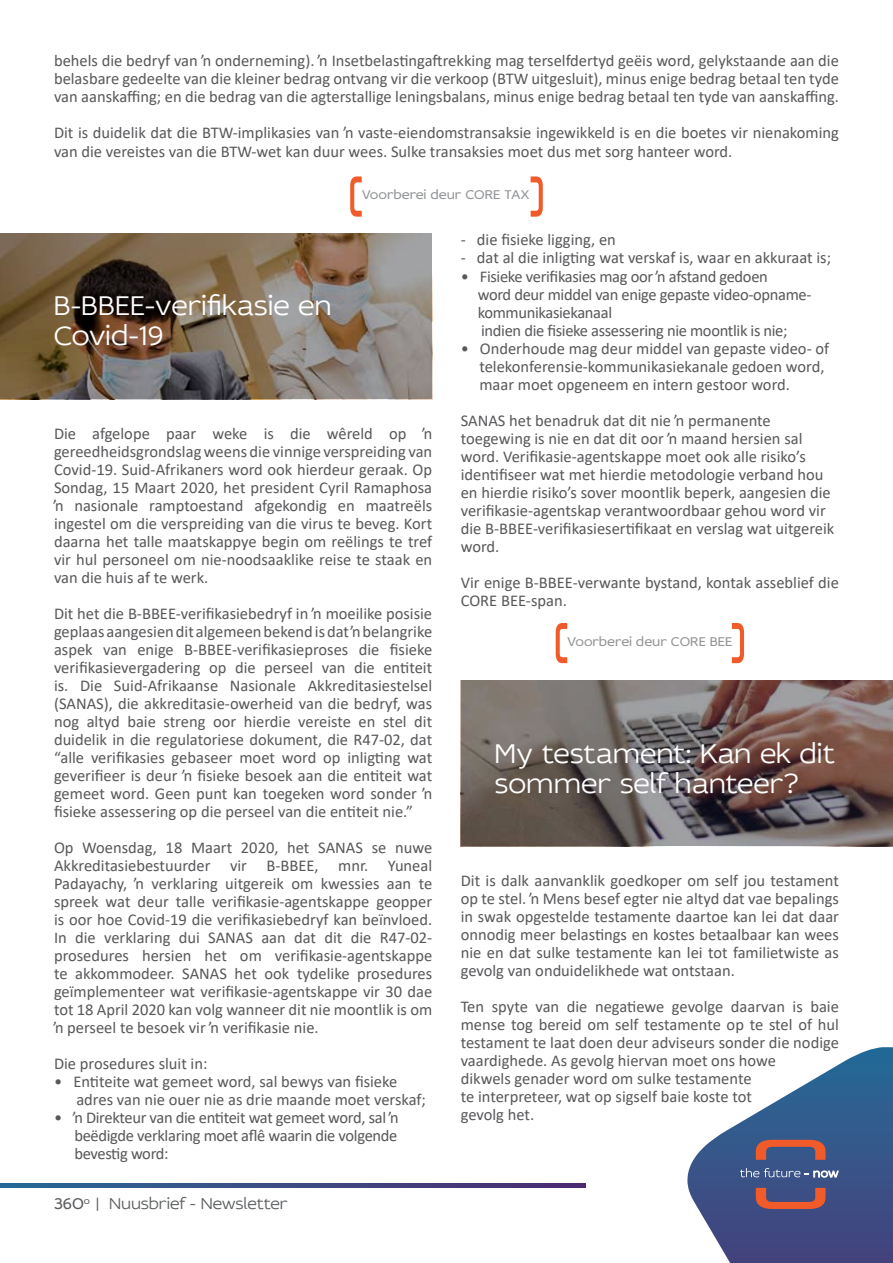
<style>
.page{position:relative;width:893px;height:1263px;background:#fff}
.page>*{position:absolute;margin:0;border:0;box-sizing:border-box;transform-origin:0 0}
.t1{font:300 28.5px/30px "Idealist Sans";color:#fff}
.t2{font:16.5px/18px "Calibri";color:#58585b;text-align:justify}
.t3{font:16.5px/18px "Calibri";letter-spacing:-.02em;color:#58585b}
.t4{font:300 16.5px "Idealist Sans";color:#595b5d}
.t5{font:13.5px "Idealist Sans";color:#929496}
.s1{font-weight:400}
</style>
<div class="page">
<svg style="left:0;top:1183px;width:586px;height:4px;background:#3b4a82"></svg>
<svg style="left:687px;top:1047px;width:206px;height:216px"></svg>
<svg style="left:350px;top:176px;width:12px;height:41px"></svg>
<svg style="left:531px;top:176px;width:12px;height:41px"></svg>
<svg style="left:0;top:233px;width:432px;height:166px;background:#796958"></svg>
<svg style="left:556px;top:623px;width:11px;height:40px"></svg>
<svg style="left:732px;top:623px;width:12px;height:40px"></svg>
<svg style="left:461px;top:680px;width:432px;height:166px;background:#6f615e"></svg>
<p class="t2" style="left:54px;top:51px;width:786px">behels die bedryf van ŉ onderneming). ŉ Insetbelastingaftrekking mag terselfdertyd geëis word, gelykstaande aan die belasbare gedeelte van die kleiner bedrag ontvang vir die verkoop (BTW uitgesluit), minus enige bedrag betaal ten tyde van aanskaffing; en die bedrag van die agterstallige leningsbalans, minus enige bedrag betaal ten tyde van aanskaffing.</p>
<p class="t2" style="left:54px;top:123px;width:786px;line-height:18.8px">Dit is duidelik dat die BTW-implikasies van ŉ vaste-eiendomstransaksie ingewikkeld is en die boetes vir nienakoming van die vereistes van die BTW-wet kan duur wees. Sulke transaksies moet dus met sorg hanteer word.</p>
<p class="t5" style="left:362px;top:186px;width:170px">Voorberei deur CORE TAX</p>
<h1 class="t1" style="left:54px;top:289px;width:279px">B-BBEE-verifikasie en<br>Covid-19</h1>
<p class="t2" style="left:54px;top:424px;width:380px">Die afgelope paar weke is die wêreld op ŉ gereedheidsgrondslag weens die vinnige verspreiding van Covid-19. Suid-Afrikaners word ook hierdeur geraak. Op Sondag, 15 Maart 2020, het president Cyril Ramaphosa ŉ nasionale ramptoestand afgekondig en maatreëls ingestel om die verspreiding van die virus te beveg. Kort daarna het talle maatskappye begin om reëlings te tref vir hul personeel om nie-noodsaaklike reise te staak en van die huis af te werk.</p>
<p class="t2" style="left:54px;top:604px;width:380px">Dit het die B-BBEE-verifikasiebedryf in ŉ moeilike posisie geplaas aangesien dit algemeen bekend is dat ŉ belangrike aspek van enige B-BBEE-verifikasieproses die fisieke verifikasievergadering op die perseel van die entiteit is. Die Suid-Afrikaanse Nasionale Akkreditasiestelsel (SANAS), die akkreditasie-owerheid van die bedryf, was nog altyd baie streng oor hierdie vereiste en stel dit duidelik in die regulatoriese dokument, die R47-02, dat “alle verifikasies gebaseer moet word op inligting wat geverifieer is deur ŉ fisieke besoek aan die entiteit wat gemeet word. Geen punt kan toegeken word sonder ŉ fisieke assessering op die perseel van die entiteit nie.”</p>
<p class="t2" style="left:54px;top:838px;width:380px">Op Woensdag, 18 Maart 2020, het SANAS se nuwe Akkreditasiebestuurder vir B-BBEE, mnr. Yuneal Padayachy, ŉ verklaring uitgereik om kwessies aan te spreek wat deur talle verifikasie-agentskappe geopper is oor hoe Covid-19 die verifikasiebedryf kan beïnvloed.<br>In die verklaring dui SANAS aan dat dit die R47-02- prosedures hersien het om verifikasie-agentskappe te akkommodeer. SANAS het ook tydelike prosedures geïmplementeer wat verifikasie-agentskappe vir 30 dae tot 18 April 2020 kan volg wanneer dit nie moontlik is om ŉ perseel te besoek vir ŉ verifikasie nie.</p>
<p class="t2" style="left:54px;top:1054px;width:155px">Die prosedures sluit in:</p>
<p class="t2" style="left:76px;top:1072px;width:351px;text-indent:-22px">• Entiteite wat gemeet word, sal bewys van fisieke adres van nie ouer nie as drie maande moet verskaf;</p>
<p class="t2" style="left:74px;top:1108px;width:326px;text-indent:-20px">• ŉ Direkteur van die entiteit wat gemeet word, sal ŉ beëdigde verklaring moet aflê waarin die volgende bevestig word:</p>
<p class="t4" style="left:54px;top:1192px;width:236px"><span class="s1">360</span><sup>o</sup> | Nuusbrief - Newsletter</p>
<p class="t2" style="left:461px;top:231px;width:157px">- die fisieke ligging, en</p>
<p class="t2" style="left:461px;top:249px;width:372px">- dat al die inligting wat verskaf is, waar en akkuraat is;</p>
<p class="t3" style="left:478px;top:267px;width:335px;text-indent:-17px">• Fisieke verifikasies mag oor ŉ afstand gedoen<br>word deur middel van enige gepaste video-opname&shy;kommunikasiekanaal<br>indien die fisieke assessering nie moontlik is nie;</p>
<p class="t2" style="left:479px;top:339px;width:351px;text-align:left;text-indent:-19px">• Onderhoude mag deur middel van gepaste video- of telekonferensie-kommunikasiekanale gedoen word, maar moet opgeneem en intern gestoor word.</p>
<p class="t2" style="left:461px;top:411px;width:375px;text-align:left">SANAS het benadruk dat dit nie ŉ permanente toegewing is nie en dat dit oor ŉ maand hersien sal word. Verifikasie-agentskappe moet ook alle risiko’s identifiseer wat met hierdie metodologie verband hou en hierdie risiko’s sover moontlik beperk, aangesien die verifikasie-agentskap verantwoordbaar gehou word vir die B-BBEE-verifikasiesertifikaat en verslag wat uitgereik word.</p>
<p class="t2" style="left:461px;top:573px;width:380px">Vir enige B-BBEE-verwante bystand, kontak asseblief die<br>CORE BEE-span.</p>
<p class="t5" style="left:567px;top:632px;width:167px">Voorberei deur CORE BEE</p>
<h1 class="t1" style="left:495px;top:737px;width:342px">My testament: Kan ek dit sommer self hanteer?</h1>
<p class="t2" style="left:461px;top:871px;width:380px">Dit is dalk aanvanklik goedkoper om self jou testament op te stel. ŉ Mens besef egter nie altyd dat vae bepalings in swak opgestelde testamente daartoe kan lei dat daar onnodig meer belastings en kostes betaalbaar kan wees nie en dat sulke testamente kan lei tot familietwiste as gevolg van onduidelikhede wat ontstaan.</p>
<p class="t2" style="left:461px;top:997px;width:380px;text-align:left">Ten spyte van die negatiewe gevolge daarvan is baie mense tog bereid om self testamente op te stel of hul testament te laat doen deur adviseurs sonder die nodige vaardighede. As gevolg hiervan moet ons howe<br>dikwels genader word om sulke testamente<br>te interpreteer, wat op sigself baie koste tot<br>gevolg het.</p>
</div>
